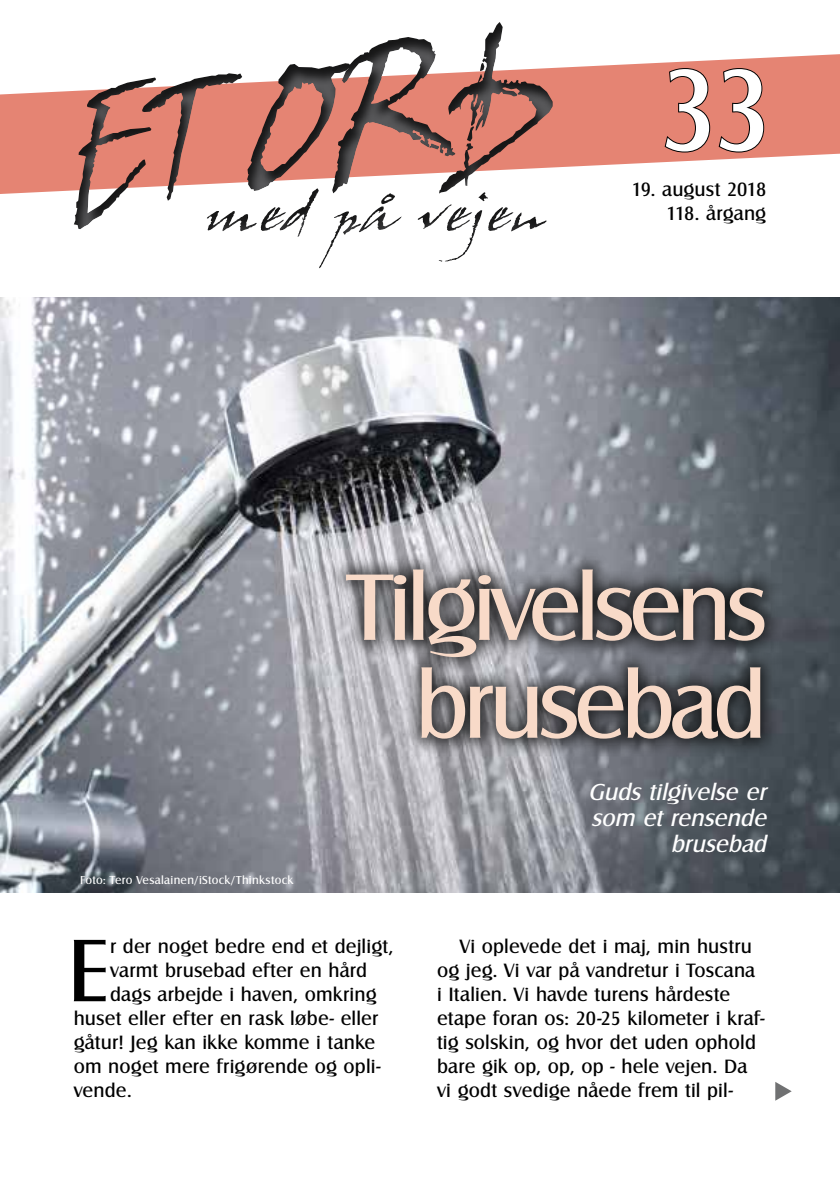
<style>
.page{position:relative;width:840px;height:1191px;background:#fff}
.page>*{position:absolute;margin:0;border:0;box-sizing:border-box;transform-origin:0 0}
.t1{font:120px "Castle T";color:#fff}
.t2{font:97.8px/97.8px "Castle T";letter-spacing:-.055em;color:#f8dac8;text-align:right}
.t3{font:92px "Castle T";color:#000}
.t4{font:italic 24px/26px "Castle T";color:#fff;text-align:right}
.t5{font:20px/24px "Castle T";letter-spacing:.005em;color:#000;text-align:right}
.t6{font:12px "Castle T";letter-spacing:.02em;color:#fff}
</style>
<div class="page">
<img style="left:0;top:298px;width:839px;height:594px">
<div style="left:328px;top:551px;width:453px;height:205px;background:#000;opacity:.75"></div>
<svg style="left:0;top:54px;width:839px;height:140px;fill:#e58473"></svg>
<div style="left:73px;top:22px;width:480px;height:255px;background:#000;opacity:.75"></div>
<svg style="left:662px;top:67px;width:48px;height:86px;background:#c26f61"></svg>
<svg style="left:716px;top:67px;width:48px;height:86px;background:#c26f61"></svg>
<svg style="left:775px;top:1082px;width:16px;height:18px"></svg>
<h1 class="t1" style="left:658px;top:44px;width:117px">33</h1>
<p class="t5" style="left:631px;top:177px;width:136px">19. august 2018<br>118. årgang</p>
<h2 class="t2" style="left:348px;top:557px;width:420px">Tilgivelsens brusebad</h2>
<p class="t6" style="left:80px;top:873px;width:214px">Foto: Tero Vesalainen/iStock/Thinkstock</p>
<h3 class="t3" style="left:67px;top:919px;width:44px">E</h3>
<p class="t5" style="left:110px;top:934px;width:285px">r der noget bedre end et dejligt,</p>
<p class="t5" style="left:110px;top:958px;width:258px">varmt brusebad efter en hård</p>
<p class="t5" style="left:110px;top:982px;width:268px">dags arbejde i haven, omkring</p>
<p class="t5" style="left:74px;top:1006px;width:306px">huset eller efter en rask løbe- eller</p>
<p class="t5" style="left:74px;top:1030px;width:303px">gåtur! Jeg kan ikke komme i tanke</p>
<p class="t5" style="left:74px;top:1054px;width:308px">om noget mere frigørende og opli-</p>
<p class="t5" style="left:74px;top:1078px;width:60px">vende.</p>
<p class="t4" style="left:588px;top:779px;width:185px">Guds tilgivelse er som et rensende brusebad</p>
<p class="t5" style="left:437px;top:934px;width:329px;text-align:left;text-indent:23px">Vi oplevede det i maj, min hustru og jeg. Vi var på vandretur i Toscana i Italien. Vi havde turens hårdeste etape foran os: 20-25 kilometer i kraf&shy;tig solskin, og hvor det uden ophold bare gik op, op, op - hele vejen. Da vi godt svedige nåede frem til pil-</p>
</div>
